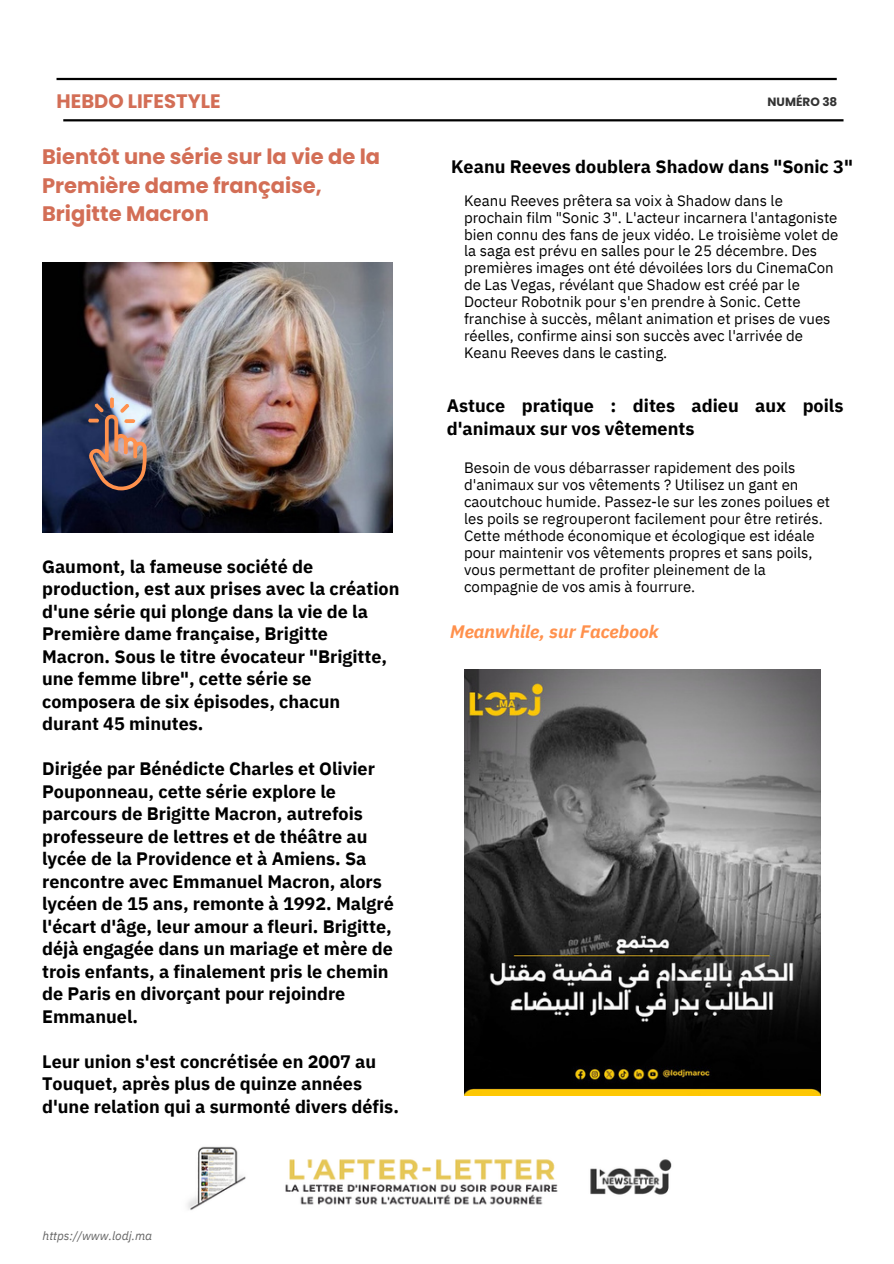
<style>
.page{position:relative;width:894px;height:1264px;background:#fff}
.page>*{position:absolute;margin:0;border:0;box-sizing:border-box;transform-origin:0 0}
.t1{font:700 21px/28.2px "Poppins";color:#d36e56}
.t2{font:700 19.5px "Poppins";color:#d36e56}
.t3{font:700 18px/22.5px "IBM Plex Sans";color:#000}
.t4{font:italic 700 18px "IBM Plex Sans";color:#ff914d}
.t5{font:15px/16.8px "IBM Plex Sans";color:#000}
.t6{font:italic 12px "IBM Plex Sans";color:#646464}
.t7{font:700 12px "Poppins";color:#333}
</style>
<div class="page">
<img style="left:464px;top:669px;width:356px;height:426px">
<img style="left:42px;top:262px;width:350px;height:270px">
<img style="left:88px;top:397px;width:59px;height:93px">
<hr style="left:56px;top:78px;width:780px;height:2px;background:#000">
<hr style="left:63px;top:119px;width:780px;height:2px;background:#000">
<img style="left:187px;top:1146px;width:485px;height:64px">
<p class="t2" style="left:56px;top:88px;width:165px">HEBDO LIFESTYLE</p>
<p class="t7" style="left:767px;top:94px;width:71px">NUMÉRO 38</p>
<p class="t1" style="left:42px;top:143px;width:339px">Bientôt une série sur la vie de la<br>Première dame française,<br>Brigitte Macron</p>
<p class="t3" style="left:42px;top:554px;width:358px">Gaumont, la fameuse société de production, est aux prises avec la création d'une série qui plonge dans la vie de la Première dame française, Brigitte Macron. Sous le titre évocateur "Brigitte, une femme libre", cette série se composera de six épisodes, chacun durant 45 minutes.</p>
<p class="t3" style="left:42px;top:757px;width:353px">Dirigée par Bénédicte Charles et Olivier Pouponneau, cette série explore le parcours de Brigitte Macron, autrefois professeure de lettres et de théâtre au lycée de la Providence et à Amiens. Sa rencontre avec Emmanuel Macron, alors lycéen de 15 ans, remonte à 1992. Malgré l'écart d'âge, leur amour a fleuri. Brigitte, déjà engagée dans un mariage et mère de trois enfants, a finalement pris le chemin de Paris en divorçant pour rejoindre Emmanuel.</p>
<p class="t3" style="left:42px;top:1049px;width:358px">Leur union s'est concrétisée en 2007 au<br>Touquet, après plus de quinze années d'une relation qui a surmonté divers défis.</p>
<p class="t6" style="left:43px;top:1227px;width:111px">https://www.lodj.ma</p>
<p class="t3" style="left:451px;top:155px;width:403px">Keanu Reeves doublera Shadow dans "Sonic 3"</p>
<p class="t5" style="left:464px;top:192px;width:376px">Keanu Reeves prêtera sa voix à Shadow dans le prochain film "Sonic 3". L'acteur incarnera l'antagoniste bien connu des fans de jeux vidéo. Le troisième volet de la saga est prévu en salles pour le 25 décembre. Des premières images ont été dévoilées lors du CinemaCon de Las Vegas, révélant que Shadow est créé par le Docteur Robotnik pour s'en prendre à Sonic. Cette franchise à succès, mêlant animation et prises de vues réelles, confirme ainsi son succès avec l'arrivée de Keanu Reeves dans le casting.</p>
<p class="t3" style="left:446px;top:394px;width:398px">Astuce pratique : dites adieu aux poils d'animaux sur vos vêtements</p>
<p class="t5" style="left:464px;top:459px;width:367px">Besoin de vous débarrasser rapidement des poils d'animaux sur vos vêtements ? Utilisez un gant en caoutchouc humide. Passez-le sur les zones poilues et les poils se regrouperont facilement pour être retirés.<br>Cette méthode économique et écologique est idéale pour maintenir vos vêtements propres et sans poils, vous permettant de profiter pleinement de la compagnie de vos amis à fourrure.</p>
<p class="t4" style="left:450px;top:620px;width:210px">Meanwhile, sur Facebook</p>
</div>
